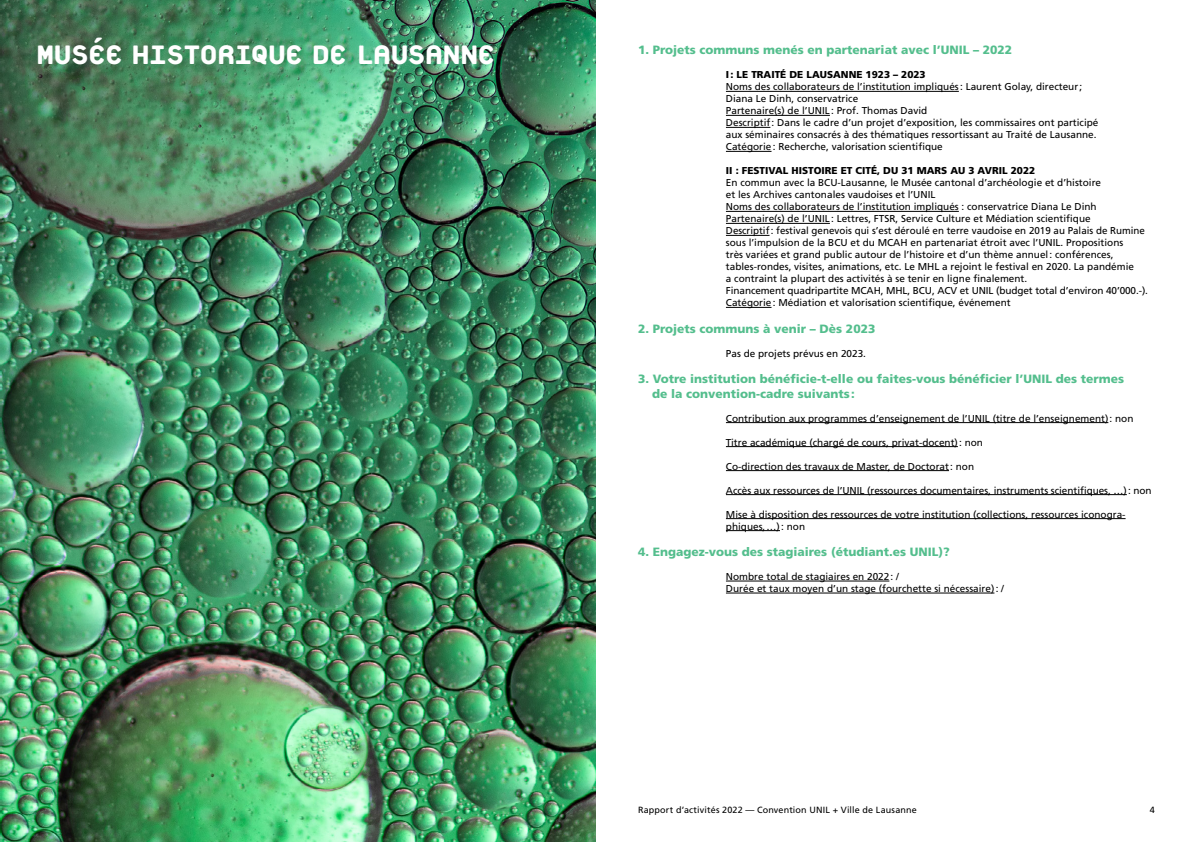
<style>
.page{position:relative;width:1191px;height:842px;background:#fff}
.page>*{position:absolute;margin:0;border:0;box-sizing:border-box;transform-origin:0 0}
.t1{font:800 40px "Platelet OT";letter-spacing:-.03em;color:#fff}
.t2{font:900 12px/14.4px "Frutiger LT Std";color:#54be8d}
.t3{font:10px/12px "Frutiger LT Std";color:#000}
.t4{font:900 10px "Frutiger LT Std";color:#000}
.t5{font:9px "Frutiger LT Std";letter-spacing:.02em;color:#000}
</style>
<div class="page">
<img style="left:0;top:0;width:595px;height:842px">
<hr style="left:726px;top:91px;width:232px;height:1px;background:#000">
<hr style="left:726px;top:115px;width:104px;height:1px;background:#000">
<hr style="left:726px;top:127px;width:44px;height:1px;background:#000">
<hr style="left:726px;top:151px;width:45px;height:1px;background:#000">
<hr style="left:726px;top:211px;width:232px;height:1px;background:#000">
<hr style="left:726px;top:223px;width:104px;height:1px;background:#000">
<hr style="left:726px;top:235px;width:43px;height:1px;background:#000">
<hr style="left:726px;top:307px;width:45px;height:1px;background:#000">
<hr style="left:726px;top:422px;width:382px;height:1px;background:#000">
<hr style="left:726px;top:446px;width:232px;height:1px;background:#000">
<hr style="left:726px;top:470px;width:223px;height:1px;background:#000">
<hr style="left:726px;top:494px;width:400px;height:1px;background:#000">
<hr style="left:726px;top:518px;width:399px;height:1px;background:#000">
<hr style="left:726px;top:530px;width:54px;height:1px;background:#000">
<hr style="left:726px;top:581px;width:163px;height:1px;background:#000">
<hr style="left:726px;top:593px;width:268px;height:1px;background:#000">
<h1 class="t1" style="left:36px;top:34px;width:461px">MUSÉE HISTORIQUE DE LAUSANNE</h1>
<p class="t2" style="left:638px;top:43px;width:375px">1. Projets communs menés en partenariat avec l’UNIL – 2022</p>
<p class="t4" style="left:726px;top:69px;width:201px">I: LE TRAITÉ DE LAUSANNE 1923 – 2023</p>
<p class="t3" style="left:726px;top:81px;width:374px">Noms des collaborateurs de l’institution impliqués: Laurent Golay, directeur; Diana Le Dinh, conservatrice<br>Partenaire(s) de l’UNIL: Prof. Thomas David<br>Descriptif: Dans le cadre d’un projet d’exposition, les commissaires ont participé aux séminaires consacrés à des thématiques ressortissant au Traité de Lausanne.<br>Catégorie: Recherche, valorisation scientifique</p>
<p class="t4" style="left:726px;top:165px;width:311px">II : FESTIVAL HISTOIRE ET CITÉ, DU 31 MARS AU 3 AVRIL 2022</p>
<p class="t3" style="left:726px;top:177px;width:423px">En commun avec la BCU-Lausanne, le Musée cantonal d’archéologie et d’histoire<br>et les Archives cantonales vaudoises et l’UNIL<br>Noms des collaborateurs de l’institution impliqués : conservatrice Diana Le Dinh Partenaire(s) de l’UNIL: Lettres, FTSR, Service Culture et Médiation scientifique<br>Descriptif: festival genevois qui s’est déroulé en terre vaudoise en 2019 au Palais de Rumine sous l’impulsion de la BCU et du MCAH en partenariat étroit avec l’UNIL. Propositions<br>très variées et grand public autour de l’histoire et d’un thème annuel: conférences, tables-rondes, visites, animations, etc. Le MHL a rejoint le festival en 2020. La pandémie<br>a contraint la plupart des activités à se tenir en ligne finalement.<br>Financement quadripartite MCAH, MHL, BCU, ACV et UNIL (budget total d’environ 40’000.-).<br>Catégorie: Médiation et valorisation scientifique, événement</p>
<p class="t2" style="left:638px;top:321px;width:239px">2. Projets communs à venir – Dès 2023</p>
<p class="t3" style="left:726px;top:347px;width:142px">Pas de projets prévus en 2023.</p>
<p class="t2" style="left:652px;top:372px;width:473px;text-indent:-14px">3. Votre institution bénéficie-t-elle ou faites-vous bénéficier l’UNIL des termes de la convention-cadre suivants :</p>
<p class="t3" style="left:726px;top:412px;width:409px">Contribution aux programmes d’enseignement de l’UNIL (titre de l’enseignement): non</p>
<p class="t3" style="left:726px;top:436px;width:259px">Titre académique (chargé de cours, privat-docent): non</p>
<p class="t3" style="left:726px;top:460px;width:250px">Co-direction des travaux de Master, de Doctorat: non</p>
<p class="t3" style="left:726px;top:484px;width:427px">Accès aux ressources de l’UNIL (ressources documentaires, instruments scientifiques, …): non</p>
<p class="t3" style="left:726px;top:508px;width:401px">Mise à disposition des ressources de votre institution (collections, ressources iconogra&shy;phiques,…): non</p>
<p class="t2" style="left:638px;top:545px;width:313px">4. Engagez-vous des stagiaires (étudiant.es UNIL)?</p>
<p class="t3" style="left:726px;top:571px;width:279px">Nombre total de stagiaires en 2022: /<br>Durée et taux moyen d’un stage (fourchette si nécessaire): /</p>
<p class="t5" style="left:638px;top:804px;width:280px">Rapport d’activités 2022 — Convention UNIL + Ville de Lausanne</p>
<p class="t5" style="left:1150px;top:804px;width:7px">4</p>
</div>
